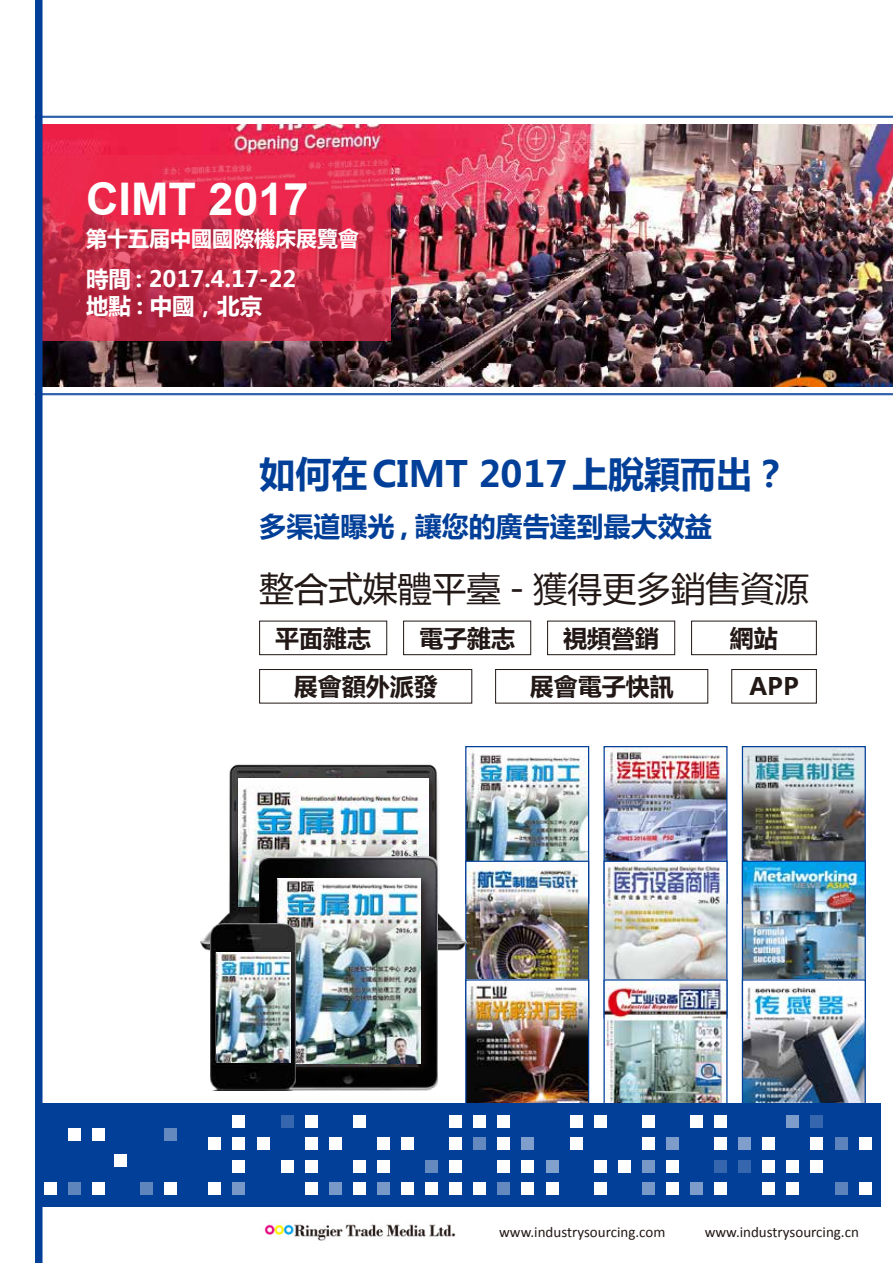
<style>
.page{position:relative;width:893px;height:1263px;background:#fff}
.page>*{position:absolute;margin:0;border:0;box-sizing:border-box;transform-origin:0 0}
.t1{font:700 45px "Arial";color:#fff}
.t2{font:700 36px "Microsoft Ya Hei";color:#023f98}
.t3{font:34.5px "Microsoft Ya Hei";color:#221815}
.t4{font:700 27px "Microsoft Ya Hei";color:#023f98}
.t5{font:700 24px "Microsoft Ya Hei";color:#221815}
.t6{font:700 22.5px/27px "Microsoft Ya Hei";color:#fff}
.t7{font:700 21px "Microsoft Ya Hei";color:#fff}
.t8{font:15px "Calibri";color:#221815}
</style>
<div class="page">
<img style="left:43px;top:125px;width:850px;height:261px">
<img style="left:469px;top:753px;width:118px;height:108px">
<div style="left:465px;top:746px;width:124px;height:158px;border:1px solid #023f98"></div>
<img style="left:467px;top:863px;width:120px;height:116px">
<div style="left:465px;top:861px;width:124px;height:157px;border:1px solid #023f98"></div>
<img style="left:467px;top:981px;width:120px;height:123px">
<div style="left:465px;top:979px;width:124px;height:158px;border:1px solid #023f98"></div>
<img style="left:605px;top:748px;width:120px;height:113px">
<div style="left:603px;top:746px;width:124px;height:158px;border:1px solid #023f98"></div>
<img style="left:605px;top:863px;width:120px;height:116px">
<div style="left:603px;top:861px;width:124px;height:157px;border:1px solid #023f98"></div>
<img style="left:605px;top:981px;width:120px;height:123px">
<div style="left:603px;top:979px;width:124px;height:158px;border:1px solid #023f98"></div>
<img style="left:744px;top:748px;width:120px;height:113px">
<div style="left:742px;top:746px;width:124px;height:158px;border:1px solid #023f98"></div>
<img style="left:744px;top:863px;width:120px;height:116px">
<div style="left:742px;top:861px;width:124px;height:157px;border:1px solid #023f98"></div>
<img style="left:744px;top:987px;width:120px;height:117px">
<div style="left:742px;top:979px;width:124px;height:158px;border:1px solid #023f98"></div>
<img style="left:200px;top:755px;width:269px;height:200px">
<img style="left:259px;top:918px;width:179px;height:172px">
<img style="left:210px;top:923px;width:85px;height:167px">
<div style="left:234px;top:773px;width:206px;height:145px;background:#221815;opacity:.75"></div>
<img style="left:239px;top:779px;width:190px;height:127px">
<div style="left:272px;top:873px;width:160px;height:202px;background:#221815;opacity:.75"></div>
<img style="left:277px;top:878px;width:144px;height:185px">
<img style="left:217px;top:952px;width:73px;height:110px">
<hr style="left:35px;top:393px;width:858px;height:1px;background:#023f98">
<hr style="left:35px;top:394px;width:858px;height:1px;background:#023f98">
<hr style="left:35px;top:116px;width:858px;height:1px;background:#023f98">
<hr style="left:35px;top:117px;width:858px;height:1px;background:#023f98">
<svg style="left:43px;top:155px;width:348px;height:186px;background:#d02b49"></svg>
<div style="left:259px;top:621px;width:128px;height:34px;border:1px solid #221815"></div>
<div style="left:403px;top:621px;width:128px;height:34px;border:1px solid #221815"></div>
<div style="left:547px;top:621px;width:128px;height:34px;border:1px solid #221815"></div>
<div style="left:691px;top:621px;width:126px;height:34px;border:1px solid #221815"></div>
<div style="left:259px;top:669px;width:213px;height:34px;border:1px solid #221815"></div>
<div style="left:495px;top:669px;width:213px;height:34px;border:1px solid #221815"></div>
<div style="left:731px;top:669px;width:86px;height:34px;border:1px solid #221815"></div>
<div style="left:35px;top:0;width:8px;height:1263px;background:#023f98"></div>
<img style="left:264px;top:1224px;width:192px;height:17px">
<div style="left:39px;top:1104px;width:841px;height:103px;background:#023f98"></div>
<div style="left:570px;top:1116px;width:12px;height:12px;background:#fff"></div>
<div style="left:594px;top:1116px;width:12px;height:12px;background:#fff"></div>
<div style="left:642px;top:1116px;width:12px;height:12px;background:#fff"></div>
<div style="left:690px;top:1116px;width:13px;height:12px;background:#fff"></div>
<div style="left:715px;top:1116px;width:12px;height:12px;background:#fff"></div>
<div style="left:787px;top:1116px;width:12px;height:12px;background:#7d9cca"></div>
<div style="left:811px;top:1116px;width:12px;height:12px;background:#3666ad"></div>
<div style="left:570px;top:1137px;width:12px;height:13px;background:#fff"></div>
<div style="left:642px;top:1137px;width:12px;height:13px;background:#fff"></div>
<div style="left:666px;top:1137px;width:13px;height:13px;background:#7d9cca"></div>
<div style="left:715px;top:1137px;width:12px;height:13px;background:#fff"></div>
<div style="left:739px;top:1137px;width:12px;height:13px;background:#809ecb"></div>
<div style="left:763px;top:1137px;width:12px;height:13px;background:#fff"></div>
<div style="left:811px;top:1137px;width:12px;height:13px;background:#fff"></div>
<div style="left:835px;top:1137px;width:12px;height:13px;background:#5c83bc"></div>
<div style="left:859px;top:1137px;width:12px;height:13px;background:#fff"></div>
<div style="left:546px;top:1160px;width:12px;height:12px;background:#82a0cc"></div>
<div style="left:594px;top:1160px;width:12px;height:12px;background:#fff"></div>
<div style="left:618px;top:1160px;width:12px;height:12px;background:#fff"></div>
<div style="left:642px;top:1160px;width:12px;height:12px;background:#7898c8"></div>
<div style="left:666px;top:1160px;width:13px;height:12px;background:#fff"></div>
<div style="left:715px;top:1160px;width:12px;height:12px;background:#3666ad"></div>
<div style="left:739px;top:1160px;width:12px;height:12px;background:#3666ad"></div>
<div style="left:763px;top:1160px;width:12px;height:12px;background:#fff"></div>
<div style="left:787px;top:1160px;width:12px;height:12px;background:#fff"></div>
<div style="left:811px;top:1160px;width:12px;height:12px;background:#fff"></div>
<div style="left:546px;top:1182px;width:12px;height:12px;background:#fff"></div>
<div style="left:594px;top:1182px;width:12px;height:12px;background:#fff"></div>
<div style="left:642px;top:1182px;width:12px;height:12px;background:#7898c8"></div>
<div style="left:666px;top:1182px;width:13px;height:12px;background:#fff"></div>
<div style="left:690px;top:1182px;width:13px;height:12px;background:#7d9cca"></div>
<div style="left:715px;top:1182px;width:12px;height:12px;background:#fff"></div>
<div style="left:763px;top:1182px;width:12px;height:12px;background:#fff"></div>
<div style="left:787px;top:1182px;width:12px;height:12px;background:#fff"></div>
<div style="left:835px;top:1182px;width:12px;height:12px;background:#5c83bc"></div>
<div style="left:859px;top:1182px;width:12px;height:12px;background:#fff"></div>
<div style="left:233px;top:1116px;width:12px;height:12px;background:#fff"></div>
<div style="left:281px;top:1116px;width:12px;height:12px;background:#3666ad"></div>
<div style="left:305px;top:1116px;width:12px;height:12px;background:#fff"></div>
<div style="left:353px;top:1116px;width:12px;height:12px;background:#fff"></div>
<div style="left:450px;top:1116px;width:12px;height:12px;background:#fff"></div>
<div style="left:474px;top:1116px;width:12px;height:12px;background:#fff"></div>
<div style="left:498px;top:1116px;width:12px;height:12px;background:#fff"></div>
<div style="left:209px;top:1137px;width:12px;height:13px;background:#fff"></div>
<div style="left:233px;top:1137px;width:12px;height:13px;background:#fff"></div>
<div style="left:257px;top:1137px;width:12px;height:13px;background:#fff"></div>
<div style="left:305px;top:1137px;width:12px;height:13px;background:#fff"></div>
<div style="left:329px;top:1137px;width:12px;height:13px;background:#fff"></div>
<div style="left:377px;top:1137px;width:12px;height:13px;background:#fff"></div>
<div style="left:401px;top:1137px;width:12px;height:13px;background:#fff"></div>
<div style="left:450px;top:1137px;width:12px;height:13px;background:#fff"></div>
<div style="left:474px;top:1137px;width:12px;height:13px;background:#6489bf"></div>
<div style="left:498px;top:1137px;width:12px;height:13px;background:#fff"></div>
<div style="left:522px;top:1137px;width:12px;height:13px;background:#809ecb"></div>
<div style="left:233px;top:1160px;width:12px;height:12px;background:#fff"></div>
<div style="left:281px;top:1160px;width:12px;height:12px;background:#fff"></div>
<div style="left:305px;top:1160px;width:12px;height:12px;background:#fff"></div>
<div style="left:353px;top:1160px;width:12px;height:12px;background:#fff"></div>
<div style="left:377px;top:1160px;width:12px;height:12px;background:#fff"></div>
<div style="left:425px;top:1160px;width:13px;height:12px;background:#6489bf"></div>
<div style="left:450px;top:1160px;width:12px;height:12px;background:#fff"></div>
<div style="left:498px;top:1160px;width:12px;height:12px;background:#fff"></div>
<div style="left:522px;top:1160px;width:12px;height:12px;background:#fff"></div>
<div style="left:209px;top:1182px;width:12px;height:12px;background:#fff"></div>
<div style="left:233px;top:1182px;width:12px;height:12px;background:#7898c8"></div>
<div style="left:305px;top:1182px;width:12px;height:12px;background:#fff"></div>
<div style="left:329px;top:1182px;width:12px;height:12px;background:#7898c8"></div>
<div style="left:44px;top:1182px;width:12px;height:12px;background:#fff"></div>
<div style="left:68px;top:1182px;width:12px;height:12px;background:#5f85bd"></div>
<div style="left:92px;top:1182px;width:12px;height:12px;background:#fff"></div>
<div style="left:140px;top:1182px;width:12px;height:12px;background:#5f85bd"></div>
<div style="left:115px;top:1154px;width:12px;height:12px;background:#fff"></div>
<div style="left:164px;top:1182px;width:12px;height:12px;background:#fff"></div>
<div style="left:68px;top:1128px;width:12px;height:12px;background:#fff"></div>
<div style="left:92px;top:1128px;width:12px;height:12px;background:#fff"></div>
<div style="left:164px;top:1128px;width:12px;height:12px;background:#6489bf"></div>
<div style="left:353px;top:1182px;width:12px;height:12px;background:#fff"></div>
<div style="left:377px;top:1182px;width:12px;height:12px;background:#7898c8"></div>
<div style="left:401px;top:1182px;width:12px;height:12px;background:#fff"></div>
<div style="left:425px;top:1182px;width:13px;height:12px;background:#fff"></div>
<div style="left:450px;top:1182px;width:12px;height:12px;background:#fff"></div>
<div style="left:474px;top:1182px;width:12px;height:12px;background:#fff"></div>
<div style="left:498px;top:1182px;width:12px;height:12px;background:#6489bf"></div>
<div style="left:522px;top:1182px;width:12px;height:12px;background:#fff"></div>
<h1 class="t1" style="left:86px;top:169px;width:224px">CIMT 2017</h1>
<h3 class="t7" style="left:86px;top:224px;width:275px">第十五届中國國際機床展覽會</h3>
<h3 class="t6" style="left:86px;top:265px;width:212px">時間 : 2017.4.17-22地點 : 中國，北京</h3>
<h2 class="t2" style="left:259px;top:448px;width:530px">如何在CIMT 2017上脫穎而出？</h2>
<h3 class="t4" style="left:259px;top:508px;width:454px">多渠道曝光 , 讓您的廣告達到最大效益</h3>
<h3 class="t3" style="left:259px;top:565px;width:551px">整合式媒體平臺 - 獲得更多銷售資源</h3>
<h3 class="t5" style="left:275px;top:621px;width:97px">平面雜志</h3>
<h3 class="t5" style="left:419px;top:621px;width:97px">電子雜志</h3>
<h3 class="t5" style="left:563px;top:621px;width:97px">視頻營銷</h3>
<h3 class="t5" style="left:730px;top:621px;width:50px">網站</h3>
<h3 class="t5" style="left:294px;top:669px;width:145px">展會額外派發</h3>
<h3 class="t5" style="left:530px;top:669px;width:145px">展會電子快訊</h3>
<h3 class="t5" style="left:749px;top:669px;width:51px">APP</h3>
<p class="t8" style="left:499px;top:1222px;width:168px">www.industrysourcing.com</p>
<p class="t8" style="left:705px;top:1222px;width:156px">www.industrysourcing.cn</p>
</div>
